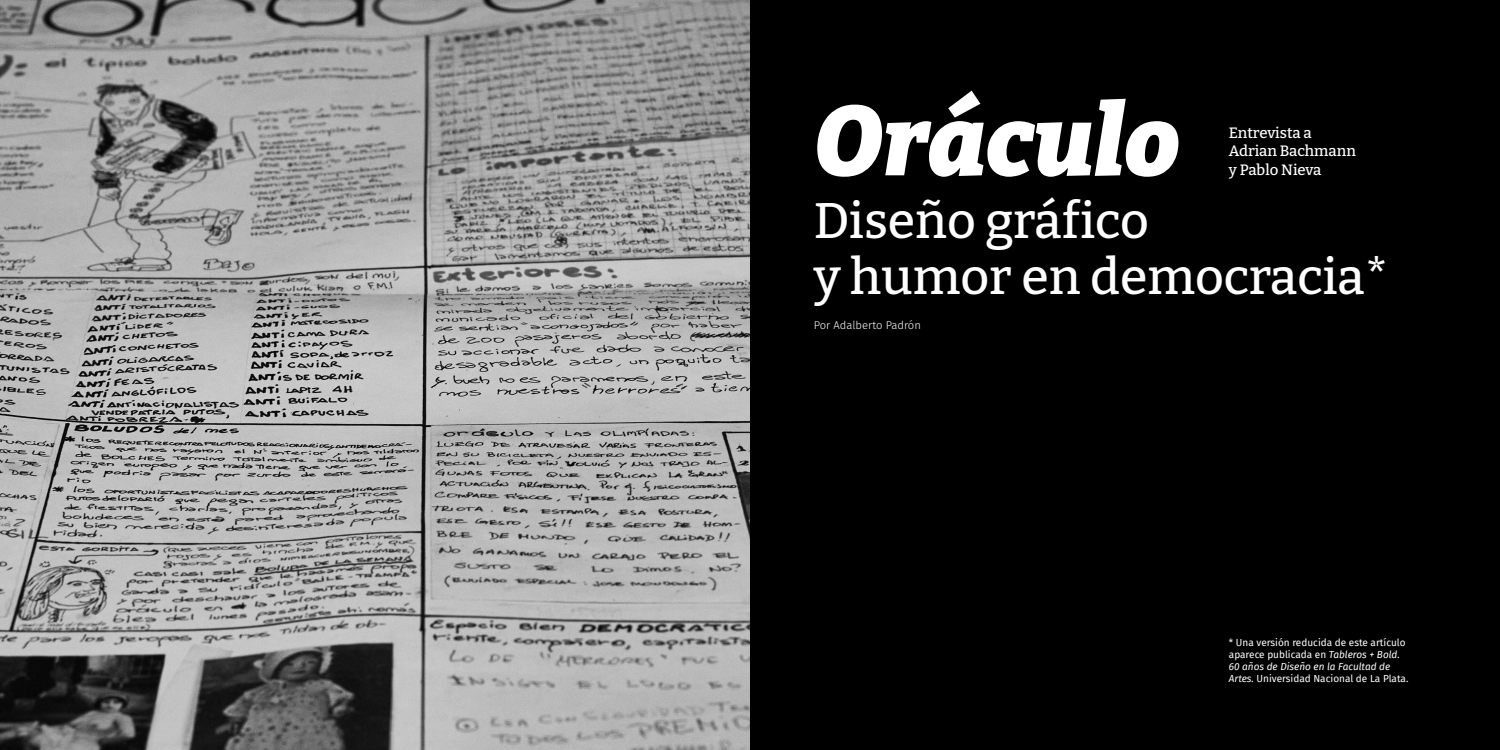
<style>
.page{position:relative;width:1500px;height:750px;background:#fff}
.page>*{position:absolute;margin:0;border:0;box-sizing:border-box;transform-origin:0 0}
.t1{font:italic 900 97.5px "Bitter";color:#fff}
.t2{font:500 50px/56.2px "Bitter";color:#fff}
.t3{font:500 15px/18.8px "Bitter";color:#fff}
.t4{font:300 11.25px "Fira Sans";color:#fff}
.t5{font:10px/12px "Fira Sans";color:#fff}
.s1{font-style:italic}
</style>
<div class="page">
<img style="left:0;top:0;width:750px;height:750px">
<div style="left:750px;top:0;width:750px;height:750px;background:#000"></div>
<h1 class="t1" style="left:814px;top:80px;width:367px">Oráculo</h1>
<h3 class="t3" style="left:1229px;top:123px;width:129px">Entrevista a<br>Adrian Bachmann</h3>
<h3 class="t3" style="left:1229px;top:160px;width:94px">y Pablo Nieva</h3>
<h2 class="t2" style="left:814px;top:191px;width:576px">Diseño gráfico<br>y humor en democracia*</h2>
<p class="t4" style="left:814px;top:317px;width:109px">Por Adalberto Padrón</p>
<p class="t5" style="left:1229px;top:636px;width:181px">* Una versión reducida de este artículo aparece publicada en <span class="s1">Tableros + Bold.<br>60 años de Diseño en la Facultad de Artes.</span> Universidad Nacional de La Plata.</p>
</div>
